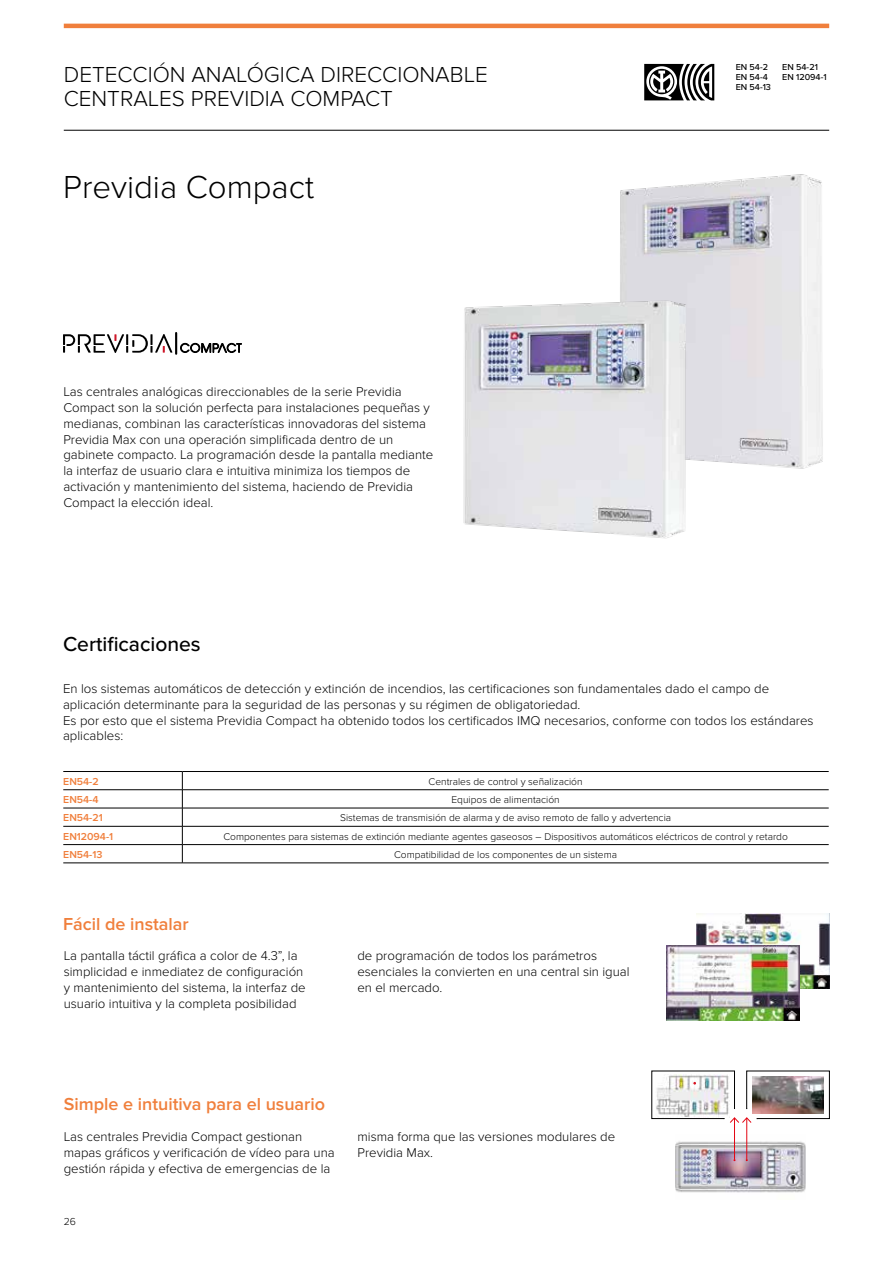
<style>
.page{position:relative;width:893px;height:1263px;background:#fff}
.page>*{position:absolute;margin:0;border:0;box-sizing:border-box;transform-origin:0 0}
.t1{font:300 33px "Proxima Nova";color:#000}
.t2{font:300 22.5px/24px "Proxima Nova";color:#000}
.t3{font:500 21px "Proxima Nova";color:#000}
.t4{font:600 18px "Proxima Nova";color:#f07f3c}
.t5{font:300 13.2px/15.9px "Proxima Nova";color:#000}
.t6{font:600 10.5px "Proxima Nova";color:#f07f3c}
.t7{font:300 10.5px "Proxima Nova";color:#000}
.t8{font:300 10.2px "Proxima Nova";color:#000}
.t9{font:500 9px/9.6px "Proxima Nova";color:#000}
</style>
<div class="page">
<img style="left:620px;top:174px;width:203px;height:295px">
<img style="left:463px;top:274px;width:248px;height:265px">
<img style="left:696px;top:913px;width:133px;height:76px">
<img style="left:666px;top:946px;width:133px;height:75px">
<img style="left:675px;top:1134px;width:131px;height:59px">
<hr style="left:746px;top:1118px;width:1px;height:42px;background:#e30613">
<hr style="left:734px;top:1118px;width:1px;height:42px;background:#e30613">
<img style="left:651px;top:1071px;width:179px;height:52px">
<svg style="left:182px;top:772px;width:1px;height:91px"></svg>
<hr style="left:63px;top:789px;width:119px;height:1px;background:#000">
<hr style="left:182px;top:789px;width:647px;height:1px;background:#000">
<hr style="left:63px;top:808px;width:119px;height:1px;background:#000">
<hr style="left:182px;top:808px;width:647px;height:1px;background:#000">
<hr style="left:63px;top:826px;width:119px;height:1px;background:#000">
<hr style="left:182px;top:826px;width:647px;height:1px;background:#000">
<hr style="left:63px;top:844px;width:119px;height:1px;background:#000">
<hr style="left:182px;top:844px;width:647px;height:1px;background:#000">
<hr style="left:63px;top:863px;width:119px;height:1px;background:#000">
<hr style="left:182px;top:863px;width:647px;height:1px;background:#000">
<hr style="left:63px;top:771px;width:119px;height:1px;background:#000">
<hr style="left:182px;top:771px;width:647px;height:1px;background:#000">
<svg style="left:63px;top:334px;width:109px;height:19px"></svg>
<svg style="left:180px;top:342px;width:62px;height:11px"></svg>
<hr style="left:175px;top:333px;width:2px;height:21px;background:#000">
<hr style="left:64px;top:24px;width:765px;height:4px;background:#f07f3c">
<hr style="left:64px;top:130px;width:765px;height:1px;background:#000">
<svg style="left:644px;top:64px;width:70px;height:36px"></svg>
<h2 class="t2" style="left:64px;top:62px;width:425px">DETECCIÓN ANALÓGICA DIRECCIONABLE<br>CENTRALES PREVIDIA COMPACT</h2>
<p class="t9" style="left:736px;top:63px;width:37px">EN 54-2<br>EN 54-4<br>EN 54-13</p>
<p class="t9" style="left:782px;top:63px;width:46px">EN 54-21<br>EN 12094-1</p>
<h1 class="t1" style="left:63px;top:169px;width:252px">Previdia Compact</h1>
<p class="t5" style="left:63px;top:384px;width:371px">Las centrales analógicas direccionables de la serie Previdia Compact son la solución perfecta para instalaciones pequeñas y medianas, combinan las características innovadoras del sistema Previdia Max con una operación simplificada dentro de un gabinete compacto. La programación desde la pantalla mediante la interfaz de usuario clara e intuitiva minimiza los tiempos de activación y mantenimiento del sistema, haciendo de Previdia Compact la elección ideal.</p>
<h3 class="t3" style="left:63px;top:631px;width:139px">Certificaciones</h3>
<p class="t5" style="left:63px;top:681px;width:752px">En los sistemas automáticos de detección y extinción de incendios, las certificaciones son fundamentales dado el campo de aplicación determinante para la seguridad de las personas y su régimen de obligatoriedad.<br>Es por esto que el sistema Previdia Compact ha obtenido todos los certificados IMQ necesarios, conforme con todos los estándares aplicables:</p>
<p class="t6" style="left:63px;top:775px;width:37px">EN54-2</p>
<p class="t8" style="left:429px;top:775px;width:155px">Centrales de control y señalización</p>
<p class="t6" style="left:63px;top:793px;width:37px">EN54-4</p>
<p class="t8" style="left:452px;top:794px;width:110px">Equipos de alimentación</p>
<p class="t6" style="left:63px;top:812px;width:41px">EN54-21</p>
<p class="t8" style="left:340px;top:812px;width:333px">Sistemas de transmisión de alarma y de aviso remoto de fallo y advertencia</p>
<p class="t6" style="left:63px;top:830px;width:51px">EN12094-1</p>
<p class="t8" style="left:223px;top:830px;width:566px">Componentes para sistemas de extinción mediante agentes gaseosos – Dispositivos automáticos eléctricos de control y retardo</p>
<p class="t6" style="left:63px;top:848px;width:41px">EN54-13</p>
<p class="t8" style="left:394px;top:848px;width:225px">Compatibilidad de los componentes de un sistema</p>
<h3 class="t4" style="left:63px;top:913px;width:127px">Fácil de instalar</h3>
<p class="t5" style="left:64px;top:948px;width:243px">La pantalla táctil gráfica a color de 4.3”, la simplicidad e inmediatez de configuración y mantenimiento del sistema, la interfaz de usuario intuitiva y la completa posibilidad</p>
<p class="t5" style="left:357px;top:948px;width:274px">de programación de todos los parámetros esenciales la convierten en una central sin igual en el mercado.</p>
<h3 class="t4" style="left:64px;top:1094px;width:263px">Simple e intuitiva para el usuario</h3>
<p class="t5" style="left:64px;top:1129px;width:272px">Las centrales Previdia Compact gestionan mapas gráficos y verificación de vídeo para una gestión rápida y efectiva de emergencias de la</p>
<p class="t5" style="left:358px;top:1129px;width:259px">misma forma que las versiones modulares de<br>Previdia Max.</p>
<p class="t7" style="left:64px;top:1216px;width:14px">26</p>
</div>
